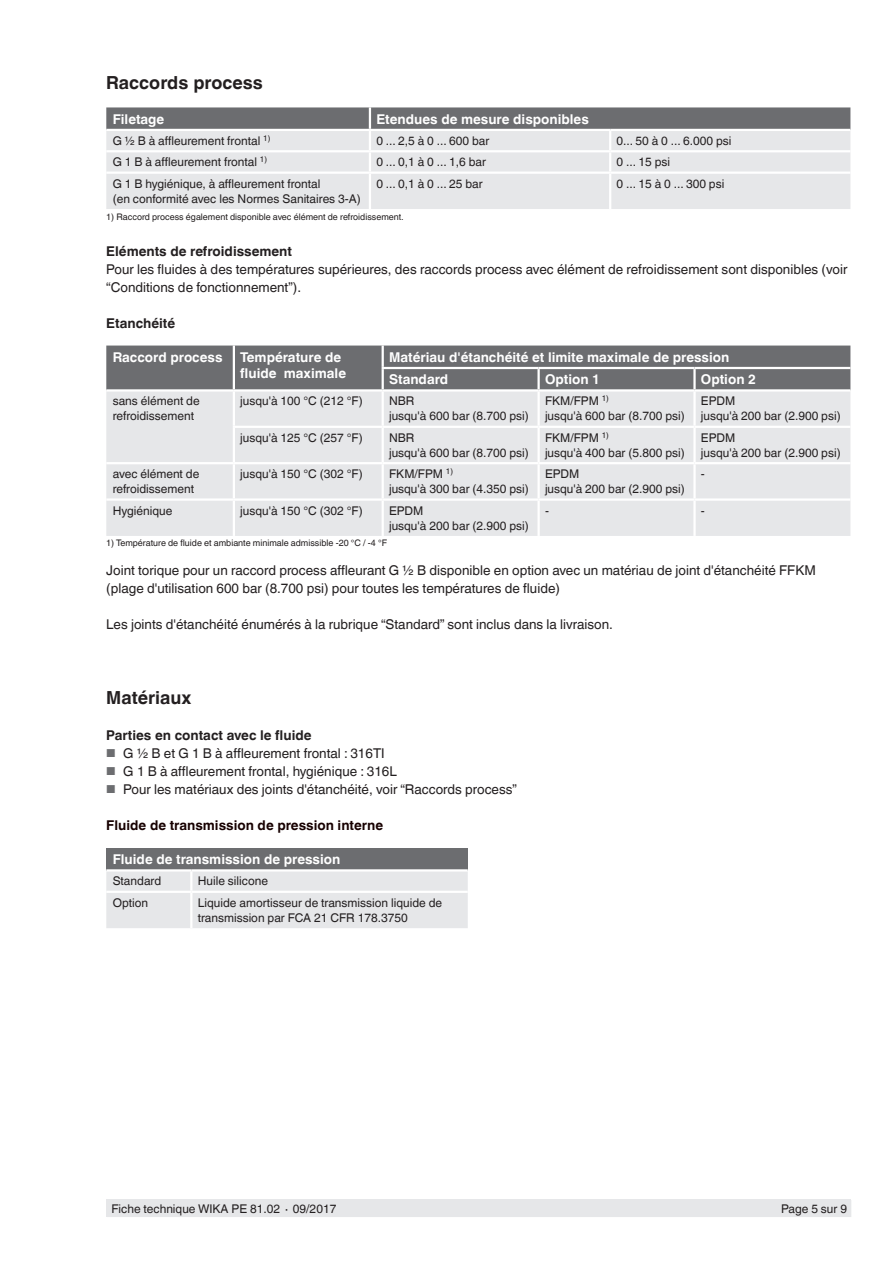
<style>
.page{position:relative;width:893px;height:1263px;background:#fff}
.page>*{position:absolute;margin:0;border:0;box-sizing:border-box;transform-origin:0 0}
.t1{font:700 18px "Helvetica World";color:#231f20}
.t2{font:13.5px/18px "Helvetica World";color:#231f20}
.t3{font:700 13.5px/16.5px "Helvetica World";color:#fff}
.t4{font:700 13.5px "Helvetica World";color:#231f20}
.t5{font:700 13.5px "Helvetica World";color:#170000}
.t6{font:12px/15px "Helvetica World";color:#231f20}
.t7{font:9px "Helvetica World";color:#231f20}
.s1{font-size:11.55px;color:#6c6d70}
</style>
<div class="page">
<div style="left:106px;top:1199px;width:744px;height:18px;background:#e6e7e9"></div>
<div style="left:106px;top:152px;width:744px;height:57px;background:#e6e7e9"></div>
<svg style="left:106px;top:107px;width:744px;height:43px;background:#abacae"></svg>
<hr style="left:369px;top:152px;width:2px;height:20px;background:#fff">
<hr style="left:609px;top:152px;width:2px;height:20px;background:#fff">
<hr style="left:106px;top:172px;width:264px;height:2px;background:#fff">
<hr style="left:370px;top:172px;width:240px;height:2px;background:#fff">
<hr style="left:369px;top:174px;width:2px;height:35px;background:#fff">
<hr style="left:610px;top:172px;width:240px;height:2px;background:#fff">
<hr style="left:609px;top:174px;width:2px;height:35px;background:#fff">
<div style="left:106px;top:346px;width:744px;height:43px;background:#6c6d70"></div>
<div style="left:106px;top:392px;width:744px;height:144px;background:#e6e7e9"></div>
<hr style="left:233px;top:346px;width:2px;height:22px;background:#fff">
<hr style="left:382px;top:346px;width:2px;height:21px;background:#fff">
<hr style="left:233px;top:368px;width:2px;height:21px;background:#fff">
<hr style="left:382px;top:367px;width:157px;height:2px;background:#fff">
<hr style="left:382px;top:369px;width:2px;height:20px;background:#fff">
<hr style="left:539px;top:367px;width:155px;height:2px;background:#fff">
<hr style="left:537px;top:369px;width:3px;height:20px;background:#fff">
<hr style="left:694px;top:367px;width:156px;height:2px;background:#fff">
<hr style="left:693px;top:369px;width:3px;height:20px;background:#fff">
<hr style="left:233px;top:392px;width:2px;height:34px;background:#fff">
<hr style="left:382px;top:392px;width:2px;height:34px;background:#fff">
<hr style="left:537px;top:392px;width:3px;height:34px;background:#fff">
<hr style="left:693px;top:392px;width:3px;height:34px;background:#fff">
<hr style="left:233px;top:426px;width:150px;height:2px;background:#fff">
<hr style="left:233px;top:428px;width:2px;height:34px;background:#fff">
<hr style="left:383px;top:426px;width:156px;height:2px;background:#fff">
<hr style="left:382px;top:428px;width:2px;height:34px;background:#fff">
<hr style="left:539px;top:426px;width:155px;height:2px;background:#fff">
<hr style="left:537px;top:428px;width:3px;height:34px;background:#fff">
<hr style="left:694px;top:426px;width:156px;height:2px;background:#fff">
<hr style="left:693px;top:428px;width:3px;height:34px;background:#fff">
<hr style="left:106px;top:462px;width:128px;height:2px;background:#fff">
<hr style="left:234px;top:462px;width:149px;height:2px;background:#fff">
<hr style="left:233px;top:464px;width:2px;height:34px;background:#fff">
<hr style="left:383px;top:462px;width:156px;height:2px;background:#fff">
<hr style="left:382px;top:464px;width:2px;height:34px;background:#fff">
<hr style="left:539px;top:462px;width:155px;height:2px;background:#fff">
<hr style="left:537px;top:464px;width:3px;height:34px;background:#fff">
<hr style="left:694px;top:462px;width:156px;height:2px;background:#fff">
<hr style="left:693px;top:464px;width:3px;height:34px;background:#fff">
<hr style="left:106px;top:498px;width:128px;height:3px;background:#fff">
<hr style="left:234px;top:498px;width:149px;height:3px;background:#fff">
<hr style="left:233px;top:501px;width:2px;height:35px;background:#fff">
<hr style="left:383px;top:498px;width:156px;height:3px;background:#fff">
<hr style="left:382px;top:501px;width:2px;height:35px;background:#fff">
<hr style="left:539px;top:498px;width:155px;height:3px;background:#fff">
<hr style="left:537px;top:501px;width:3px;height:35px;background:#fff">
<hr style="left:694px;top:498px;width:156px;height:3px;background:#fff">
<hr style="left:693px;top:501px;width:3px;height:35px;background:#fff">
<div style="left:106px;top:848px;width:362px;height:22px;background:#6c6d70"></div>
<div style="left:106px;top:871px;width:362px;height:57px;background:#e6e7e9"></div>
<hr style="left:106px;top:869px;width:85px;height:2px;background:#fff">
<hr style="left:191px;top:869px;width:277px;height:2px;background:#fff">
<hr style="left:190px;top:871px;width:2px;height:20px;background:#fff">
<hr style="left:106px;top:891px;width:85px;height:2px;background:#fff">
<hr style="left:191px;top:891px;width:277px;height:2px;background:#fff">
<hr style="left:190px;top:893px;width:2px;height:35px;background:#fff">
<h1 class="t1" style="left:106px;top:73px;width:158px">Raccords process</h1>
<p class="t3" style="left:113px;top:111px;width:53px">Filetage</p>
<p class="t3" style="left:376px;top:111px;width:214px">Etendues de mesure disponibles</p>
<p class="t6" style="left:113px;top:133px;width:159px">G ½ B à affleurement frontal <sup>1)</sup></p>
<p class="t6" style="left:376px;top:133px;width:114px">0 ... 2,5 à 0 ... 600 bar</p>
<p class="t6" style="left:617px;top:133px;width:116px">0... 50 à 0 ... 6.000 psi</p>
<p class="t6" style="left:113px;top:155px;width:156px">G 1 B à affleurement frontal <sup>1)</sup></p>
<p class="t6" style="left:376px;top:155px;width:111px">0 ... 0,1 à 0 ... 1,6 bar</p>
<p class="t6" style="left:617px;top:155px;width:55px">0 ... 15 psi</p>
<p class="t6" style="left:113px;top:176px;width:250px">G 1 B hygiénique, à affleurement frontal<br>(en conformité avec les Normes Sanitaires 3-A)</p>
<p class="t6" style="left:376px;top:176px;width:108px">0 ... 0,1 à 0 ... 25 bar</p>
<p class="t6" style="left:617px;top:176px;width:109px">0 ... 15 à 0 ... 300 psi</p>
<p class="t7" style="left:106px;top:211px;width:299px">1) Raccord process également disponible avec élément de refroidissement.</p>
<p class="t4" style="left:106px;top:243px;width:187px">Eléments de refroidissement</p>
<p class="t2" style="left:106px;top:260px;width:743px">Pour les fluides à des températures supérieures, des raccords process avec élément de refroidissement sont disponibles (voir “Conditions de fonctionnement”).</p>
<p class="t4" style="left:106px;top:315px;width:70px">Etanchéité</p>
<p class="t3" style="left:113px;top:349px;width:111px">Raccord process</p>
<p class="t3" style="left:240px;top:349px;width:107px">Température de fluide maximale</p>
<p class="t3" style="left:389px;top:346px;width:342px;line-height:22.5px">Matériau d'étanchéité et limite maximale de pression<br>Standard</p>
<p class="t3" style="left:545px;top:371px;width:57px">Option 1</p>
<p class="t3" style="left:701px;top:371px;width:57px">Option 2</p>
<p class="t6" style="left:113px;top:394px;width:89px">sans élément de refroidissement</p>
<p class="t6" style="left:240px;top:394px;width:124px">jusqu'à 100 °C (212 °F)</p>
<p class="t6" style="left:389px;top:394px;width:141px">NBR<br>jusqu'à 600 bar (8.700 psi)</p>
<p class="t6" style="left:545px;top:394px;width:141px">FKM/FPM <sup>1)<br></sup>jusqu'à 600 bar (8.700 psi)</p>
<p class="t6" style="left:701px;top:394px;width:141px">EPDM<br>jusqu'à 200 bar (2.900 psi)</p>
<p class="t6" style="left:240px;top:430px;width:124px">jusqu'à 125 °C (257 °F)</p>
<p class="t6" style="left:389px;top:430px;width:141px">NBR<br>jusqu'à 600 bar (8.700 psi)</p>
<p class="t6" style="left:545px;top:430px;width:141px">FKM/FPM <sup>1)<br></sup>jusqu'à 400 bar (5.800 psi)</p>
<p class="t6" style="left:701px;top:430px;width:141px">EPDM<br>jusqu'à 200 bar (2.900 psi)</p>
<p class="t6" style="left:113px;top:466px;width:88px">avec élément de refroidissement</p>
<p class="t6" style="left:240px;top:466px;width:124px">jusqu'à 150 °C (302 °F)</p>
<p class="t6" style="left:389px;top:466px;width:141px">FKM/FPM <sup>1)<br></sup>jusqu'à 300 bar (4.350 psi)</p>
<p class="t6" style="left:545px;top:466px;width:141px">EPDM<br>jusqu'à 200 bar (2.900 psi)</p>
<p class="t6" style="left:701px;top:466px;width:5px">-</p>
<p class="t6" style="left:113px;top:503px;width:61px">Hygiénique</p>
<p class="t6" style="left:240px;top:503px;width:124px">jusqu'à 150 °C (302 °F)</p>
<p class="t6" style="left:389px;top:503px;width:141px">EPDM<br>jusqu'à 200 bar (2.900 psi)</p>
<p class="t6" style="left:545px;top:503px;width:5px">-</p>
<p class="t6" style="left:701px;top:503px;width:5px">-</p>
<p class="t7" style="left:106px;top:538px;width:282px">1) Température de fluide et ambiante minimale admissible -20 °C / -4 °F</p>
<p class="t2" style="left:106px;top:561px;width:711px">Joint torique pour un raccord process affleurant G ½ B disponible en option avec un matériau de joint d'étanchéité FFKM (plage d'utilisation 600 bar (8.700 psi) pour toutes les températures de fluide)</p>
<p class="t2" style="left:106px;top:615px;width:508px">Les joints d'étanchéité énumérés à la rubrique “Standard” sont inclus dans la livraison.</p>
<h1 class="t1" style="left:106px;top:687px;width:87px">Matériaux</h1>
<p class="t4" style="left:106px;top:727px;width:207px">Parties en contact avec le fluide</p>
<p class="t2" style="left:106px;top:744px;width:280px"><span class="s1">■</span> G ½ B et G 1 B à affleurement frontal : 316TI</p>
<p class="t2" style="left:106px;top:762px;width:292px"><span class="s1">■</span> G 1 B à affleurement frontal, hygiénique : 316L</p>
<p class="t2" style="left:106px;top:780px;width:412px"><span class="s1">■</span> Pour les matériaux des joints d'étanchéité, voir “Raccords process”</p>
<p class="t5" style="left:106px;top:817px;width:278px">Fluide de transmission de pression interne</p>
<p class="t3" style="left:113px;top:851px;width:229px">Fluide de transmission de pression</p>
<p class="t6" style="left:113px;top:874px;width:50px">Standard</p>
<p class="t6" style="left:198px;top:874px;width:72px">Huile silicone</p>
<p class="t6" style="left:113px;top:895px;width:37px">Option</p>
<p class="t6" style="left:198px;top:895px;width:246px">Liquide amortisseur de transmission liquide de transmission par FCA 21 CFR 178.3750</p>
<p class="t6" style="left:111px;top:1201px;width:226px">Fiche technique WIKA PE 81.02 ∙ 09/2017</p>
<p class="t6" style="left:781px;top:1201px;width:67px">Page 5 sur 9</p>
</div>
